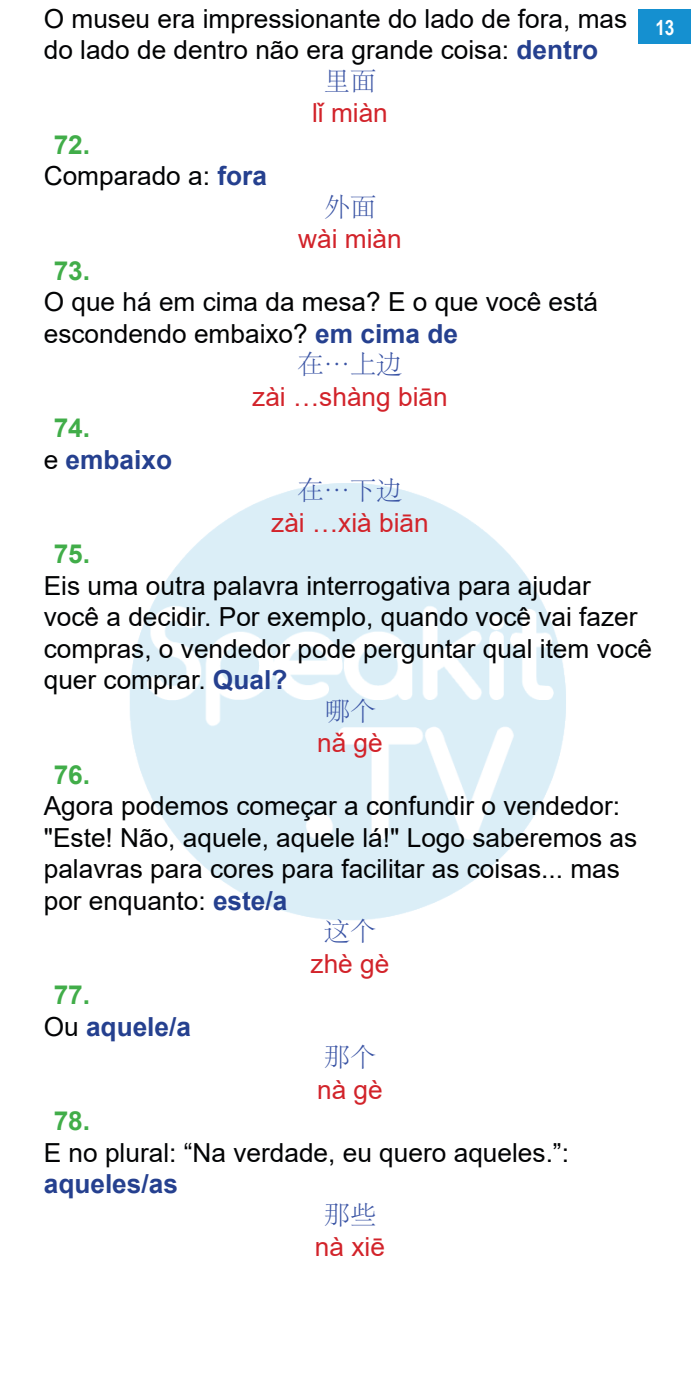
<style>
.page{position:relative;width:700px;height:1400px;background:#fff}
.page>*{position:absolute;margin:0;border:0;box-sizing:border-box;transform-origin:0 0}
.Text_ALL{font:26.25px/31.5px "Arial";color:#020304}
.Text_L2R_centre{font:26.25px "Arial";color:#d2232a}
.bullets_for_ALL{font:700 26.25px "Arial";color:#41ad49}
.Text_L2R_centre-2{font:300 26.25px "Adobe Song Std";color:#3953a4}
.Text_ALL-2{font:700 26.25px "Arial";color:#25408f}
.t1{font:700 21px "Arial Narrow";color:#fff}
.s1{font-weight:700;color:#25408f}
.s2{font-weight:400;color:#020304}
</style>
<div class="page">
<img style="left:130px;top:483px;width:436px;height:437px">
<div style="left:639px;top:9px;width:52px;height:35px;background:#1590d0"></div>
<p class="Text_ALL" style="left:44px;top:3px;width:585px">O museu era impressionante do lado de fora, mas do lado de dentro não era grande coisa: <span class="s1">dentro</span></p>
<p class="Text_L2R_centre-2" style="left:324px;top:67px;width:54px">里面</p>
<p class="Text_L2R_centre" style="left:312px;top:95px;width:77px">lǐ miàn</p>
<p class="bullets_for_ALL" style="left:54px;top:126px;width:38px">72.</p>
<p class="Text_ALL" style="left:44px;top:160px;width:225px">Comparado :a <span class="s1">fora</span></p>
<p class="Text_L2R_centre-2" style="left:324px;top:193px;width:54px">外面</p>
<p class="Text_L2R_centre" style="left:298px;top:221px;width:105px">wài miàn</p>
<p class="bullets_for_ALL" style="left:54px;top:252px;width:38px">73.</p>
<p class="Text_ALL" style="left:44px;top:286px;width:556px">O que há em cima da mesa? E o que você está escondendo embaixo? <span class="s1">em cima de</span></p>
<p class="Text_L2R_centre-2" style="left:298px;top:351px;width:106px">在…上边</p>
<p class="Text_L2R_centre" style="left:252px;top:379px;width:197px">zài …shàng biān</p>
<p class="bullets_for_ALL" style="left:54px;top:410px;width:38px">74.</p>
<p class="Text_ALL-2" style="left:44px;top:441px;width:130px"><span class="s2">e</span> embaixo</p>
<p class="Text_L2R_centre-2" style="left:298px;top:477px;width:106px">在…下边</p>
<p class="Text_L2R_centre" style="left:271px;top:505px;width:159px">zài …xià biān</p>
<p class="bullets_for_ALL" style="left:54px;top:536px;width:38px">75.</p>
<p class="Text_ALL" style="left:44px;top:570px;width:610px">Eis uma outra palavra interrogativa para ajudar você a decidir. Por exemplo, quando você vai fazer compras o, vendedor pode perguntar qual item você quer comprar. <span class="s1">Qual?</span></p>
<p class="Text_L2R_centre-2" style="left:324px;top:697px;width:54px">哪个</p>
<p class="Text_L2R_centre" style="left:317px;top:725px;width:67px">nǎ gè</p>
<p class="bullets_for_ALL" style="left:54px;top:756px;width:38px">76.</p>
<p class="Text_ALL" style="left:44px;top:790px;width:595px">Agora podemos começar a confundir o vendedor: "Este! Não, aquele, aquele lá!" Logo saberemos as palavras para cores para facilitar as coisas... mas por enquanto: <span class="s1">este a/</span></p>
<p class="Text_L2R_centre-2" style="left:324px;top:918px;width:54px">这个</p>
<p class="Text_L2R_centre" style="left:311px;top:946px;width:80px">zhè gè</p>
<p class="bullets_for_ALL" style="left:54px;top:977px;width:38px">77.</p>
<p class="Text_ALL-2" style="left:44px;top:1008px;width:149px"><span class="s2">Ou</span> aquele a/</p>
<p class="Text_L2R_centre-2" style="left:324px;top:1044px;width:54px">那个</p>
<p class="Text_L2R_centre" style="left:317px;top:1072px;width:67px">nà gè</p>
<p class="bullets_for_ALL" style="left:54px;top:1103px;width:38px">78.</p>
<p class="Text_ALL" style="left:44px;top:1137px;width:527px">E no plural “: Na verdade, eu quero aqueles :“. <span class="s1">aqueles/as</span></p>
<p class="Text_L2R_centre-2" style="left:324px;top:1201px;width:54px">那些</p>
<p class="Text_L2R_centre" style="left:315px;top:1229px;width:72px">nà xiē</p>
<p class="t1" style="left:655px;top:11px;width:21px">13</p>
</div>
